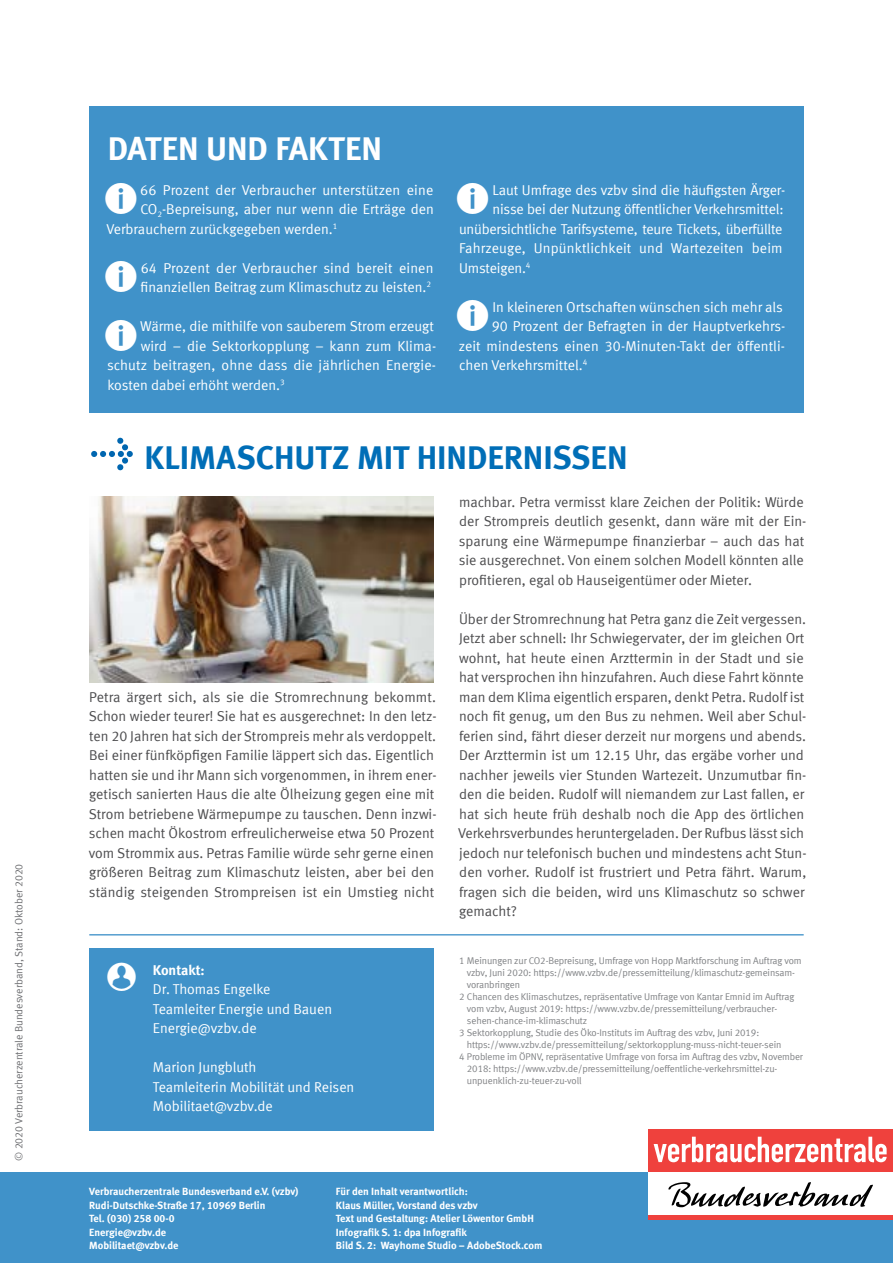
<style>
.page{position:relative;width:893px;height:1263px;background:#fff}
.page>*{position:absolute;margin:0;border:0;box-sizing:border-box;transform-origin:0 0}
.t1{font:700 33px "VZ Meta LF";color:#006eb7}
.t2{font:700 33px "VZ Meta LF";letter-spacing:.005em;color:#fff}
.t3{font:14.25px/19.5px "VZ Meta LF";color:#4d4d4f}
.t4{font:14.25px/19.5px "VZ Meta LF";color:#fff}
.t5{font:700 14.25px "VZ Meta LF";color:#fff}
.t6{font:700 10.5px/13.5px "VZ Meta LF";color:#fff}
.t7{font:10.5px "VZ Meta LF";color:#6d6e71}
.t8{font:9.75px "VZ Meta LF";letter-spacing:-.01em;color:#808285}
.t9{font:9.75px "VZ Meta LF";letter-spacing:-.01em;color:#818285}
.s1{color:#808285}
</style>
<div class="page">
<div style="left:0;top:1172px;width:893px;height:91px;background:#4092c9"></div>
<div style="left:648px;top:1129px;width:245px;height:43px;background:#ef413d"></div>
<svg style="left:654px;top:1137px;width:233px;height:25px"></svg>
<div style="left:648px;top:1172px;width:245px;height:43px;background:#fff"></div>
<div style="left:648px;top:1215px;width:245px;height:5px;background:#ef413d"></div>
<svg style="left:668px;top:1182px;width:205px;height:25px"></svg>
<div style="left:89px;top:107px;width:715px;height:306px;background:#4092c9"></div>
<hr style="left:89px;top:934px;width:715px;height:1px;background:#006eb7">
<div style="left:89px;top:948px;width:345px;height:183px;background:#4092c9"></div>
<img style="left:89px;top:496px;width:345px;height:186px">
<svg style="left:91px;top:438px;width:42px;height:32px"></svg>
<p class="t7" style="left:13px;top:1161px;width:299px;rotate:-90deg">© 2020 Verbraucherzentrale Bundesverband, Stand: Oktober 2020</p>
<h1 class="t2" style="left:108px;top:129px;width:276px">DATEN UND FAKTEN</h1>
<p class="t4" style="left:140px;top:180px;width:295px">66 Prozent der Verbraucher unterstützen eine</p>
<p class="t4" style="left:140px;top:199px;width:295px">CO<sub>2</sub>-Bepreisung, aber nur wenn die Erträge den</p>
<p class="t4" style="left:106px;top:219px;width:232px">Verbrauchern zurückgegeben werden.<sup>1</sup></p>
<p class="t4" style="left:141px;top:258px;width:294px">64 Prozent der Verbraucher sind bereit einen finanziellen Beitrag zum Klimaschutz zu leisten.<sup>2</sup></p>
<p class="t4" style="left:140px;top:316px;width:295px">Wärme, die mithilfe von sauberem Strom erzeugt</p>
<p class="t4" style="left:141px;top:336px;width:297px">wird – die Sektorkopplung – kann zum Klima-</p>
<p class="t4" style="left:107px;top:355px;width:330px">schutz beitragen, ohne dass die jährlichen Energie-</p>
<p class="t4" style="left:107px;top:375px;width:179px">kosten dabei erhöht werden.<sup>3</sup></p>
<p class="t4" style="left:493px;top:180px;width:294px">Laut Umfrage des vzbv sind die häufigsten Ärger-</p>
<p class="t4" style="left:493px;top:199px;width:292px">nisse bei der Nutzung öffentlicher Verkehrsmittel:</p>
<p class="t4" style="left:459px;top:219px;width:325px">unübersichtliche Tarifsysteme, teure Tickets, überfüllte</p>
<p class="t4" style="left:459px;top:238px;width:325px">Fahrzeuge, Unpünktlichkeit und Wartezeiten beim</p>
<p class="t4" style="left:459px;top:258px;width:73px">Umsteigen.<sup>4</sup></p>
<p class="t4" style="left:493px;top:297px;width:292px">In kleineren Ortschaften wünschen sich mehr als</p>
<p class="t4" style="left:492px;top:316px;width:295px">90 Prozent der Befragten in der Hauptverkehrs-</p>
<p class="t4" style="left:459px;top:336px;width:328px">zeit mindestens einen 30-Minuten-Takt der öffentli-</p>
<p class="t4" style="left:459px;top:355px;width:130px">chen Verkehrsmittel.<sup>4</sup></p>
<h1 class="t1" style="left:145px;top:437px;width:484px">KLIMASCHUTZ MIT HINDERNISSEN</h1>
<p class="t3" style="left:89px;top:687px;width:349px">Petra ärgert sich, als sie die Stromrechnung bekommt.<br>Schon wieder teurer! Sie hat es ausgerechnet: In den letz&shy;ten 20 Jahren hat sich der Strompreis mehr als verdoppelt.<br>Bei einer fünfköpfigen Familie läppert sich das. Eigentlich hatten sie und ihr Mann sich vorgenommen, in ihrem ener&shy;getisch sanierten Haus die alte Ölheizung gegen eine mit Strom betriebene Wärmepumpe zu tauschen. Denn inzwi&shy;schen macht Ökostrom erfreulicherweise etwa 50 Prozent vom Strommix aus. Petras Familie würde sehr gerne einen größeren Beitrag zum Klimaschutz leisten, aber bei den ständig steigenden Strompreisen ist ein Umstieg nicht</p>
<p class="t5" style="left:153px;top:961px;width:53px">Kontakt:</p>
<p class="t4" style="left:153px;top:979px;width:181px">Dr. Thomas Engelke<br>Teamleiter Energie und Bauen<br>Energie@vzbv.de</p>
<p class="t4" style="left:153px;top:1057px;width:203px">Marion Jungbluth<br>Teamleiterin Mobilität und Reisen<br>Mobilitaet@vzbv.de</p>
<p class="t3" style="left:459px;top:492px;width:349px">machbar. Petra vermisst klare Zeichen der Politik: Würde der Strompreis deutlich gesenkt, dann wäre mit der Ein&shy;sparung eine Wärmepumpe finanzierbar – auch das hat sie ausgerechnet. Von einem solchen Modell könnten alle profitieren, egal ob Hauseigentümer oder Mieter.</p>
<p class="t3" style="left:458px;top:609px;width:350px">Über der Stromrechnung hat Petra ganz die Zeit vergessen.<br>Jetzt aber schnell: Ihr Schwiegervater, der im gleichen Ort wohnt, hat heute einen Arzttermin in der Stadt und sie hat versprochen ihn hinzufahren. Auch diese Fahrt könnte man dem Klima eigentlich ersparen, denkt Petra. Rudolf ist noch fit genug, um den Bus zu nehmen. Weil aber Schul&shy;ferien sind, fährt dieser derzeit nur morgens und abends.<br>Der Arzttermin ist um 12.15 Uhr, das ergäbe vorher und nachher jeweils vier Stunden Wartezeit. Unzumutbar fin&shy;den die beiden. Rudolf will niemandem zur Last fallen, er hat sich heute früh deshalb noch die App des örtlichen Verkehrsverbundes heruntergeladen. Der Rufbus lässt sich jedoch nur telefonisch buchen und mindestens acht Stun&shy;den vorher. Rudolf ist frustriert und Petra fährt. Warum, fragen sich die beiden, wird uns Klimaschutz so schwer gemacht?</p>
<p class="t8" style="left:459px;top:955px;width:344px">1 Meinungen zur CO2-Bepreisung, Umfrage von Hopp Marktforschung im Auftrag vom</p>
<p class="t8" style="left:467px;top:967px;width:330px">vzbv, Juni 2020: https://www.vzbv.de/pressemitteilung/klimaschutz-gemeinsam-</p>
<p class="t8" style="left:467px;top:979px;width:55px">voranbringen</p>
<p class="t8" style="left:459px;top:991px;width:337px">2 Chancen des Klimaschutzes, repräsentative Umfrage von Kantar Emnid im Auftrag</p>
<p class="t8" style="left:467px;top:1003px;width:312px">vom vzbv, August 2019: https://www.vzbv.de/pressemitteilung/verbraucher-</p>
<p class="t8" style="left:467px;top:1015px;width:122px">sehen-chance-im-klimaschutz</p>
<p class="t8" style="left:459px;top:1027px;width:301px">3 Sektorkopplung, Studie des Öko-Instituts im Auftrag des vzbv, Juni 2019:</p>
<p class="t8" style="left:467px;top:1039px;width:316px">https://www.vzbv.de/pressemitteilung/sektorkopplung-muss-nicht-teuer-sein</p>
<p class="t8" style="left:459px;top:1051px;width:345px">4 Probleme im ÖPNV, repräsentative Umfrage von forsa im Auftrag des vzbv, November</p>
<p class="t9" style="left:467px;top:1063px;width:312px"><span class="s1">2018:</span> https://www.vzbv.de/pressemitteilung/oeffentliche-verkehrsmittel-zu-</p>
<p class="t9" style="left:467px;top:1075px;width:116px">unpuenklich-zu-teuer-zu-voll</p>
<p class="t6" style="left:89px;top:1185px;width:211px">Verbraucherzentrale Bundesverband e.V. (vzbv)<br>Rudi-Dutschke-Straße 17, 10969 Berlin<br>Tel. (030) 258 00-0<br>Energie@vzbv.de<br>Mobilitaet@vzbv.de</p>
<p class="t6" style="left:336px;top:1185px;width:208px">Für den Inhalt verantwortlich:<br>Klaus Müller, Vorstand des vzbv<br>Text und Gestaltung: Atelier Löwentor GmbH Infografik S. 1: dpa Infografik<br>Bild S. 2: Wayhome Studio – AdobeStock.com</p>
</div>
